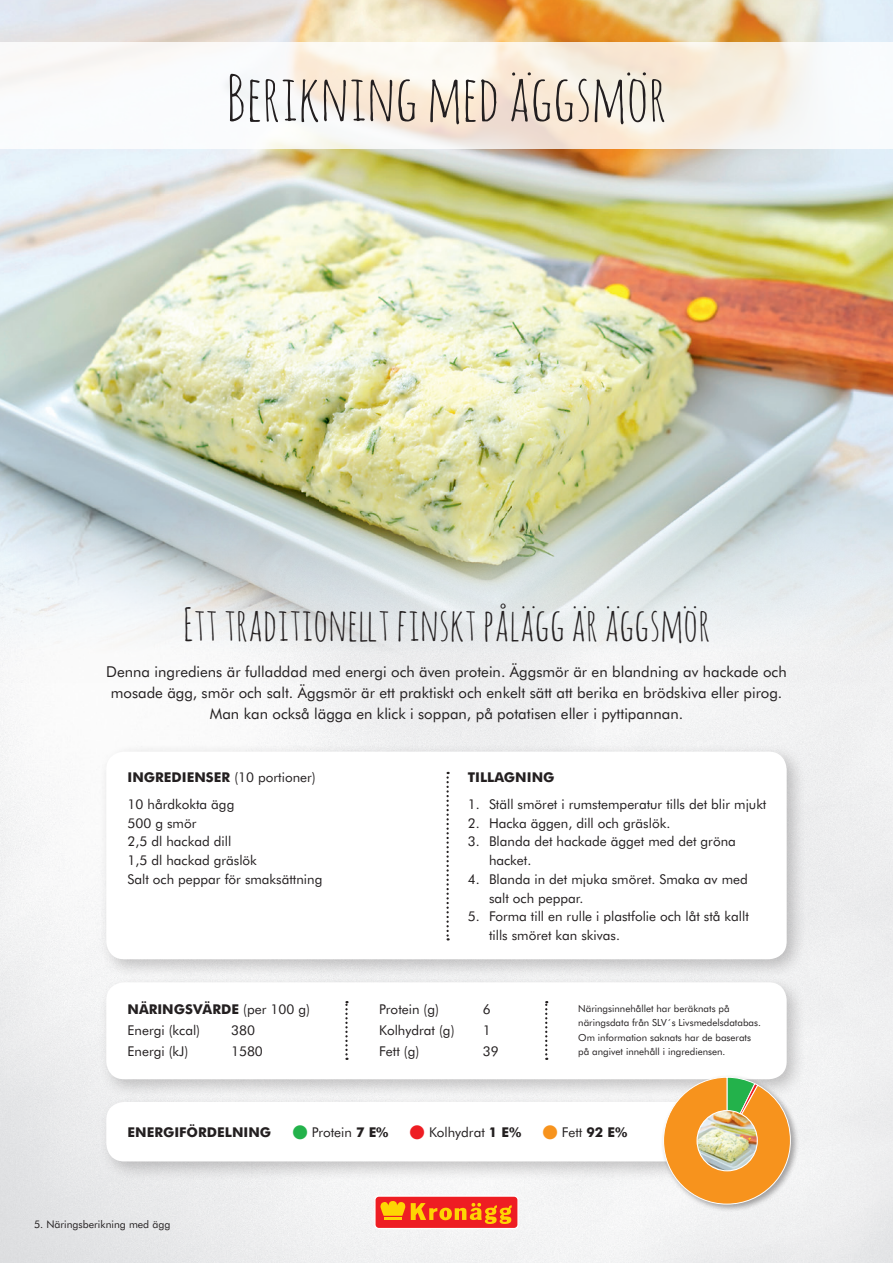
<style>
.page{position:relative;width:893px;height:1263px;background:#fff}
.page>*{position:absolute;margin:0;border:0;box-sizing:border-box;transform-origin:0 0}
.t1{font:63px "Amatic SC";letter-spacing:-.01em;color:#231f20;scale:1.1 1}
.t2{font:45px "Amatic SC";color:#231f20}
.t3{font:15px/21px "Futura BT";color:#231f20;text-align:center}
.t4{font:13.5px/18.8px "Futura BT";color:#231f20}
.t5{font:700 13.5px "Futura BT";color:#231f20}
.t6{font:10.5px "Futura BT";color:#231f20}
.t7{font:9.75px/14.2px "Futura BT";color:#231f20}
.s1{font-weight:700}
.s2{color:#23b24b}
.s3{font-weight:400}
.s4{color:#ee1d23}
.s5{color:#f7931d}
</style>
<div class="page">
<img style="left:0;top:0;width:893px;height:683px">
<svg style="left:0;top:43px;width:893px;height:106px"></svg>
<div style="left:375px;top:1196px;width:143px;height:32px;background:#ee1d23;border-radius:4px"></div>
<div style="left:374px;top:1195px;width:145px;height:34px;border:1px solid #fff;border-radius:4px"></div>
<hr style="left:384px;top:1217px;width:18px;height:3px;background:#fed503">
<svg style="left:380px;top:1201px;width:25px;height:15px"></svg>
<svg style="left:411px;top:1203px;width:101px;height:21px"></svg>
<div style="left:98px;top:1094px;width:682px;height:88px;background:#231f20;opacity:.25"></div>
<div style="left:106px;top:1102px;width:654px;height:59px;background:#fff;border-radius:18px"></div>
<div style="left:98px;top:743px;width:709px;height:236px;background:#231f20;opacity:.25"></div>
<div style="left:106px;top:752px;width:681px;height:207px;background:#fff;border-radius:18px"></div>
<svg style="left:446px;top:772px;width:3px;height:168px"></svg>
<div style="left:98px;top:974px;width:709px;height:125px;background:#231f20;opacity:.25"></div>
<div style="left:106px;top:982px;width:681px;height:97px;background:#fff;border-radius:18px"></div>
<svg style="left:345px;top:1001px;width:3px;height:59px"></svg>
<svg style="left:545px;top:1001px;width:2px;height:59px"></svg>
<div style="left:661px;top:1074px;width:138px;height:139px;background:#231f20;opacity:.4"></div>
<svg style="left:663px;top:1076px;width:128px;height:129px;background:#e7ae5e"></svg>
<img style="left:697px;top:1110px;width:60px;height:61px;border-radius:30px">
<div style="left:696px;top:1110px;width:62px;height:61px;border:1px solid #fff;border-radius:50%"></div>
<h1 class="t1" style="left:226px;top:57px;width:402px">Berikning med äggsmör</h1>
<h2 class="t2" style="left:183px;top:595px;width:529px">Ett traditionellt finskt pålägg är äggsmör</h2>
<p class="t3" style="left:106px;top:661px;width:682px">Denna ingrediens är fulladdad med energi och även protein. Äggsmör är en blandning av hackade och mosade ägg, smör och salt. Äggsmör är ett praktiskt och enkelt sätt att berika en brödskiva eller pirog.<br>Man kan också lägga en klick i soppan, på potatisen eller i pyttipannan.</p>
<p class="t4" style="left:128px;top:763px;width:190px;line-height:27.3px"><span class="s1">INGREDIENSER</span> (10 portioner)<br>10 hårdkokta ägg</p>
<p class="t4" style="left:128px;top:813px;width:196px">500 g smör<br>2,5 dl hackad dill<br>1,5 dl hackad gräslök<br>Salt och peppar för smaksättning</p>
<p class="t4" style="left:128px;top:999px;width:184px;line-height:21px"><span class="s1">NÄRINGSVÄRDE</span> (per 100 g)<br>Energi (kcal)</p>
<p class="t4" style="left:231px;top:1021px;width:25px">380</p>
<p class="t4" style="left:128px;top:1042px;width:62px">Energi (kJ)</p>
<p class="t4" style="left:231px;top:1042px;width:33px">1580</p>
<p class="t5" style="left:468px;top:768px;width:88px">TILLAGNING</p>
<p class="t4" style="left:468px;top:794px;width:300px">1. Ställ smöret i rumstemperatur tills det blir mjukt</p>
<p class="t4" style="left:468px;top:813px;width:204px">2. Hacka äggen, dill och gräslök.</p>
<p class="t4" style="left:489px;top:832px;width:248px;text-indent:-21px">3. Blanda det hackade ägget med det gröna hacket.</p>
<p class="t4" style="left:489px;top:869px;width:260px;text-indent:-21px">4. Blanda in det mjuka smöret. Smaka av med salt och peppar.</p>
<p class="t4" style="left:489px;top:907px;width:261px;text-indent:-21px">5. Forma till en rulle i plastfolie och låt stå kallt tills smöret kan skivas.</p>
<p class="t4" style="left:379px;top:999px;width:61px">Protein (g)</p>
<p class="t4" style="left:483px;top:999px;width:9px">6</p>
<p class="t4" style="left:379px;top:1021px;width:77px">Kolhydrat (g)</p>
<p class="t4" style="left:483px;top:1021px;width:9px">1</p>
<p class="t4" style="left:379px;top:1042px;width:41px">Fett (g)</p>
<p class="t4" style="left:483px;top:1042px;width:17px">39</p>
<p class="t7" style="left:578px;top:1001px;width:184px">Näringsinnehållet har beräknats på näringsdata från SLV´s Livsmedelsdatabas.<br>Om information saknats har de baserats på angivet innehåll i ingrediensen.</p>
<p class="t5" style="left:128px;top:1124px;width:501px">ENERGIFÖRDELNING <span class="s2">●</span> <span class="s3">Protein</span> 7 E% <span class="s4">●</span> <span class="s3">Kolhydrat</span> 1 E% <span class="s5">●</span> <span class="s3">Fett</span> 92 E%</p>
<p class="t6" style="left:34px;top:1218px;width:138px">5. Näringsberikning med ägg</p>
</div>
